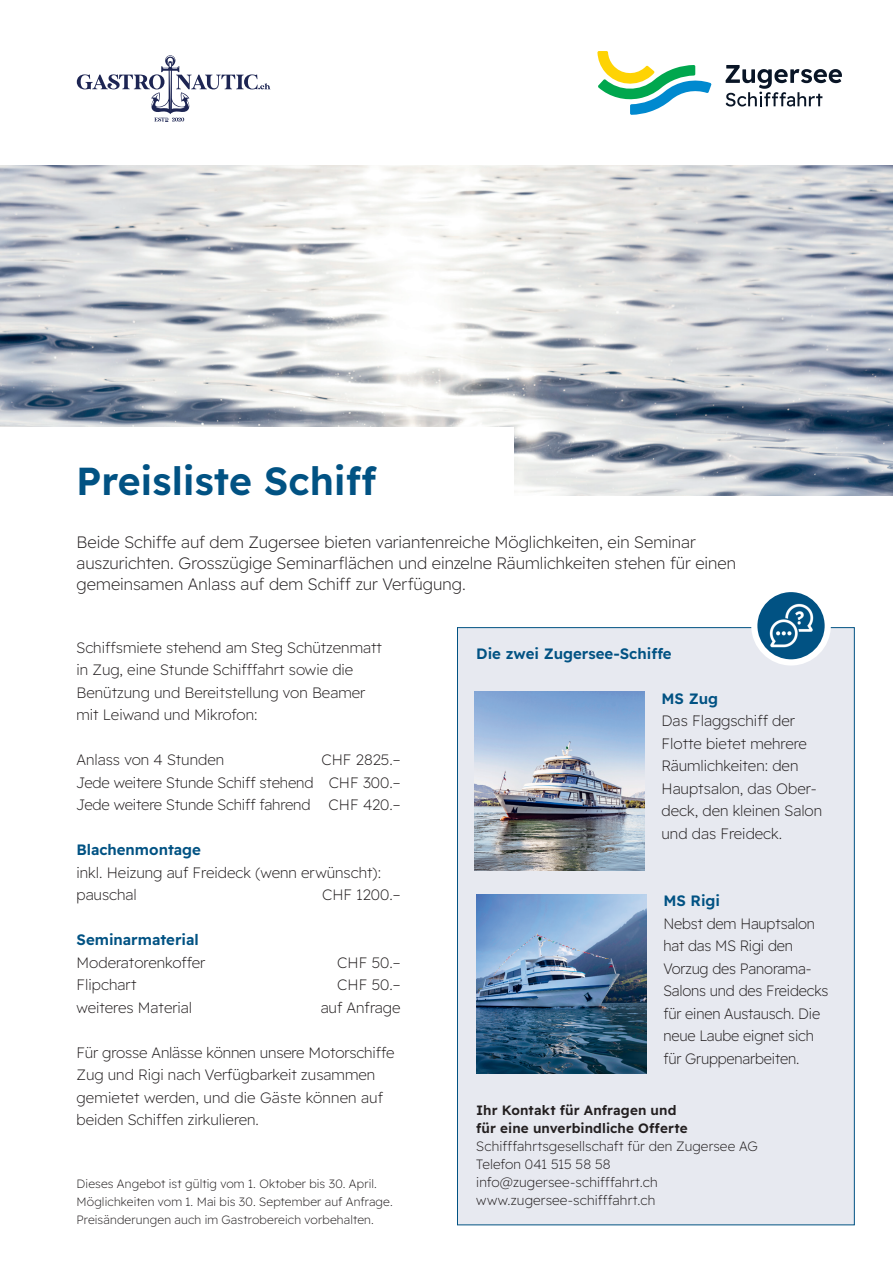
<style>
.page{position:relative;width:893px;height:1263px;background:#fff}
.page>*{position:absolute;margin:0;border:0;box-sizing:border-box;transform-origin:0 0}
.t1{font:600 39px "Readex Pro";color:#015283}
.t2{font:200 16.5px/21px "Readex Pro";color:#231f20}
.t3{font:200 15px/22.5px "Readex Pro";color:#231f20}
.t4{font:600 15px "Readex Pro";color:#015283}
.t5{font:200 13.5px/18px "Readex Pro";letter-spacing:.01em;color:#231f20}
.t6{font:600 13.5px/18px "Readex Pro";letter-spacing:.01em;color:#231f20}
.t7{font:200 12px/18px "Readex Pro";letter-spacing:.015em;color:#231f20}
</style>
<div class="page">
<img style="left:0;top:166px;width:893px;height:329px">
<svg style="left:726px;top:65px;width:116px;height:41px"></svg>
<svg style="left:597px;top:51px;width:114px;height:64px"></svg>
<svg style="left:76px;top:55px;width:195px;height:67px"></svg>
<div style="left:457px;top:627px;width:398px;height:598px;background:#e7e9f0;border:1px solid #015283"></div>
<img style="left:476px;top:894px;width:170px;height:179px">
<img style="left:474px;top:692px;width:170px;height:178px">
<div style="left:0;top:427px;width:514px;height:104px;background:#fff"></div>
<div style="left:751px;top:586px;width:80px;height:79px;border:6px solid #fff;border-radius:50%"></div>
<img style="left:760px;top:593px;width:64px;height:65px">
<h1 class="t1" style="left:76px;top:459px;width:303px">Preisliste Schiff</h1>
<p class="t2" style="left:77px;top:532px;width:661px">Beide Schiffe auf dem Zugersee bieten variantenreiche Möglichkeiten, ein Seminar auszurichten. Grosszügige Seminarflächen und einzelne Räumlichkeiten stehen für einen gemeinsamen Anlass auf dem Schiff zur Verfügung.</p>
<p class="t3" style="left:77px;top:636px;width:307px">Schiffsmiete stehend am Steg Schützenmatt in Zug, eine Stunde Schifffahrt sowie die Benützung und Bereitstellung von Beamer mit Leiwand und Mikrofon:</p>
<p class="t3" style="left:77px;top:749px;width:149px">Anlass von 4 Stunden</p>
<p class="t3" style="left:77px;top:749px;width:326px;text-align:justify;text-indent:245px">CHF 2825.– Jede weitere Stunde Schiff stehend CHF 300.– Jede weitere Stunde Schiff fahrend CHF 420.–</p>
<p class="t4" style="left:77px;top:841px;width:126px">Blachenmontage</p>
<p class="t3" style="left:77px;top:861px;width:306px">inkl. Heizung auf Freideck (wenn erwünscht): pauschal</p>
<p class="t3" style="left:322px;top:884px;width:80px">CHF 1200.–</p>
<p class="t4" style="left:77px;top:931px;width:124px">Seminarmaterial</p>
<p class="t3" style="left:77px;top:951px;width:130px">Moderatorenkoffer</p>
<p class="t3" style="left:337px;top:951px;width:65px">CHF 50.–</p>
<p class="t3" style="left:77px;top:974px;width:61px">Flipchart</p>
<p class="t3" style="left:337px;top:974px;width:65px">CHF 50.–</p>
<p class="t3" style="left:77px;top:996px;width:117px">weiteres Material</p>
<p class="t3" style="left:321px;top:996px;width:81px">auf Anfrage</p>
<p class="t3" style="left:77px;top:1041px;width:319px">Für grosse Anlässe können unsere Motorschiffe Zug und Rigi nach Verfügbarkeit zusammen gemietet werden, und die Gäste können auf beiden Schiffen zirkulieren.</p>
<p class="t7" style="left:77px;top:1175px;width:318px">Dieses Angebot ist gültig vom 1. Oktober bis 30. April.<br>Möglichkeiten vom 1. Mai bis 30. September auf Anfrage.<br>Preisänderungen auch im Gastrobereich vorbehalten.</p>
<p class="t4" style="left:476px;top:645px;width:197px">Die zwei Zugersee-Schiffe</p>
<p class="t4" style="left:661px;top:690px;width:58px">MS Zug</p>
<p class="t3" style="left:661px;top:710px;width:162px">Das Flaggschiff der<br>Flotte bietet mehrere<br>Räumlichkeiten: den<br>Hauptsalon, das Ober&shy;deck, den kleinen Salon und das Freideck.</p>
<p class="t4" style="left:663px;top:892px;width:58px">MS Rigi</p>
<p class="t3" style="left:663px;top:912px;width:167px">Nebst dem Hauptsalon hat das MS Rigi den<br>Vorzug des Panorama-<br>Salons und des Freidecks für einen Austausch. Die neue Laube eignet sich für Gruppenarbeiten.</p>
<p class="t6" style="left:476px;top:1102px;width:213px">Ihr Kontakt für Anfragen und für eine unverbindliche Offerte</p>
<p class="t5" style="left:476px;top:1138px;width:283px">Schifffahrtsgesellschaft für den Zugersee AG Telefon 041 515 58 58 info@zugersee-schifffahrt.ch www.zugersee-schifffahrt.ch</p>
</div>
